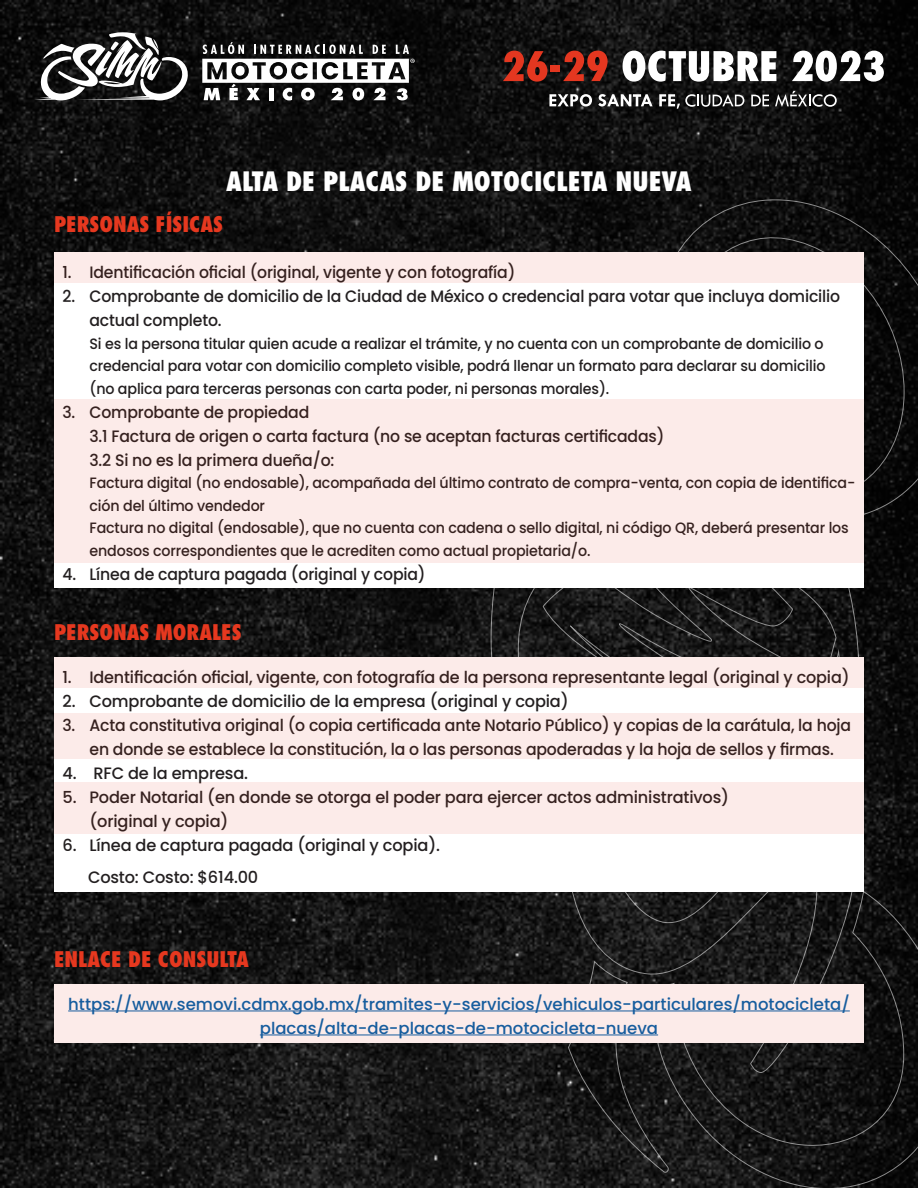
<style>
.page{position:relative;width:918px;height:1188px;background:#fff}
.page>*{position:absolute;margin:0;border:0;box-sizing:border-box;transform-origin:0 0}
.t1{font:800 condensed 26.1px "Futura Std";color:#fff}
.t2{font:800 condensed 21px "Futura Std";color:#e6381f}
.númeración{font:500 16.5px/24px "Poppins";letter-spacing:-.01em;color:#231f20;scale:.95 1}
.númeración-2{font:500 16.5px/24px "Poppins";letter-spacing:-.01em;color:#231f20}
.texto_general{font:500 16.5px/24px "Poppins";color:#175d9e;text-align:center}
.t3{font:500 15px/22.5px "Poppins";letter-spacing:-.01em;color:#231f20;scale:.95 1}
</style>
<div class="page">
<img style="left:0;top:0;width:918px;height:1188px">
<svg style="left:503px;top:51px;width:44px;height:31px"></svg>
<div style="left:551px;top:65px;width:9px;height:7px;background:#e43720"></div>
<svg style="left:563px;top:51px;width:45px;height:30px"></svg>
<svg style="left:623px;top:51px;width:153px;height:31px"></svg>
<svg style="left:792px;top:51px;width:92px;height:31px"></svg>
<svg style="left:549px;top:94px;width:43px;height:13px"></svg>
<svg style="left:598px;top:94px;width:55px;height:13px"></svg>
<svg style="left:659px;top:94px;width:85px;height:15px"></svg>
<svg style="left:751px;top:95px;width:18px;height:11px"></svg>
<svg style="left:775px;top:91px;width:62px;height:16px"></svg>
<svg style="left:34px;top:32px;width:155px;height:68px"></svg>
<svg style="left:202px;top:42px;width:213px;height:58px"></svg>
<svg style="left:657px;top:188px;width:261px;height:703px;background:#0e0e0e"></svg>
<svg style="left:560px;top:892px;width:36px;height:183px;background:#1b1b1b"></svg>
<svg style="left:596px;top:588px;width:264px;height:372px;background:#1a1a1a"></svg>
<svg style="left:653px;top:891px;width:265px;height:297px;background:#171717"></svg>
<svg style="left:568px;top:960px;width:102px;height:215px;background:#1c1c1c"></svg>
<svg style="left:490px;top:588px;width:294px;height:69px;background:#1b1b1b"></svg>
<div style="left:54px;top:253px;width:810px;height:335px;background:#fff"></div>
<div style="left:54px;top:657px;width:810px;height:235px;background:#fff"></div>
<div style="left:54px;top:984px;width:810px;height:58px;background:#fcebe9"></div>
<hr style="left:68px;top:1011px;width:782px;height:1px;background:#175d9e">
<hr style="left:260px;top:1035px;width:398px;height:1px;background:#175d9e">
<div style="left:54px;top:657px;width:810px;height:31px;background:#fcebe9"></div>
<div style="left:54px;top:713px;width:810px;height:46px;background:#fcebe9"></div>
<div style="left:54px;top:783px;width:810px;height:51px;background:#fcebe9"></div>
<div style="left:54px;top:253px;width:810px;height:30px;background:#fcebe9"></div>
<div style="left:54px;top:400px;width:810px;height:163px;background:#fcebe9"></div>
<p class="t1" style="left:226px;top:165px;width:467px">ALTA DE PLACAS DE MOTOCICLETA NUEVA</p>
<p class="t2" style="left:54px;top:211px;width:171px">PERSONAS FÍSICAS</p>
<p class="númeración" style="left:63px;top:261px;width:478px">1. Identificación oficial (original, vigente y con fotografía)</p>
<p class="númeración" style="left:90px;top:285px;width:792px;text-indent:-27px">2. Comprobante de domicilio de la Ciudad de México o credencial para votar que incluya domicilio actual completo.</p>
<p class="t3" style="left:90px;top:332px;width:776px">Si es la persona titular quien acude a realizar el trámite, y no cuenta con un comprobante de domicilio o credencial para votar con domicilio completo visible, podrá llenar un formato para declarar su domicilio (no aplica para terceras personas con carta poder, ni personas morales).</p>
<p class="númeración" style="left:90px;top:400px;width:607px;text-indent:-27px">3. Comprobante de propiedad<br>3.1 Factura de origen o carta factura (no se aceptan facturas certificadas)<br>3.2 Si no es la primera dueña/o:</p>
<p class="t3" style="left:90px;top:472px;width:808px">Factura digital (no endosable), acompañada del último contrato de compra-venta, con copia de identifica&shy;ción del último vendedor<br>Factura no digital (endosable), que no cuenta con cadena o sello digital, ni código QR, deberá presentar los endosos correspondientes que le acrediten como actual propietaria/o.</p>
<p class="númeración" style="left:63px;top:562px;width:384px">4. Línea de captura pagada (original y copia)</p>
<p class="t2" style="left:54px;top:619px;width:189px">PERSONAS MORALES</p>
<p class="númeración-2" style="left:63px;top:665px;width:789px">1. Identificación oficial, vigente, con fotografía de la persona representante legal (original y copia)</p>
<p class="númeración-2" style="left:63px;top:689px;width:508px">2. Comprobante de domicilio de la empresa (original y copia)</p>
<p class="númeración" style="left:63px;top:713px;width:832px;text-align:center">3. Acta constitutiva original (o copia certificada ante Notario Público) y copias de la carátula, la hoja en donde se establece la constitución, la o las personas apoderadas y la hoja de sellos y firmas.</p>
<p class="númeración-2" style="left:63px;top:761px;width:187px">4. RFC de la empresa.</p>
<p class="númeración-2" style="left:90px;top:785px;width:641px;text-indent:-27px">5. Poder Notarial (en donde se otorga el poder para ejercer actos administrativos) (original y copia)</p>
<p class="númeración-2" style="left:63px;top:833px;width:379px">6. Línea de captura pagada (original y copia).</p>
<p class="númeración-2" style="left:88px;top:865px;width:172px">Costo: Costo: $614.00</p>
<p class="t2" style="left:54px;top:946px;width:196px">ENLACE DE CONSULTA</p>
<p class="texto_general" style="left:68px;top:992px;width:783px">https://www.semovi.cdmx.gob.mx/tramites-y-servicios/vehiculos-particulares/motocicleta/ placas/alta-de-placas-de-motocicleta-nueva</p>
</div>
